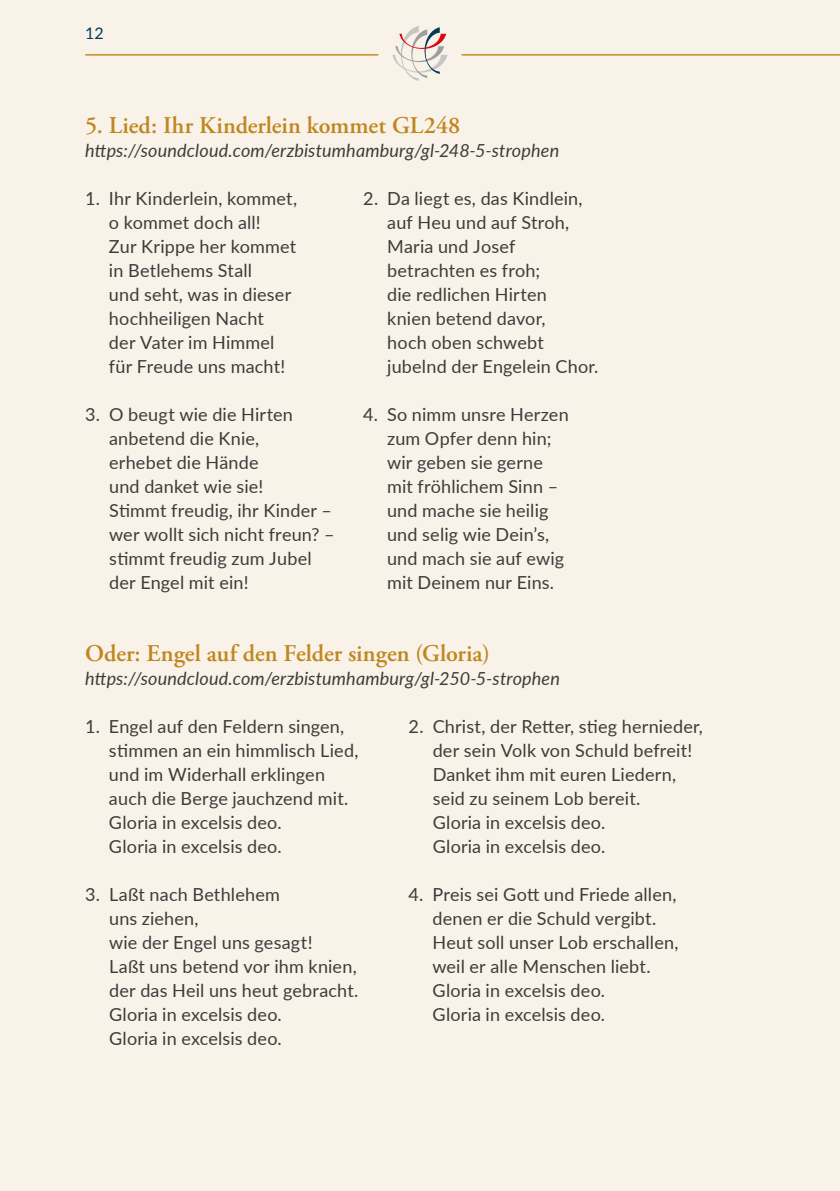
<style>
.page{position:relative;width:840px;height:1191px;background:#fff}
.page>*{position:absolute;margin:0;border:0;box-sizing:border-box;transform-origin:0 0}
.t1{font:600 24px "Adobe Garamond Pro";color:#bf871e}
.t2{font:18px/24px "Lato";letter-spacing:.01em;color:#3c3c3b}
.t3{font:italic 18px "Lato";letter-spacing:.01em;color:#3c3c3b}
.t4{font:16px "Lato";color:#003c5a}
</style>
<div class="page">
<div style="left:0;top:0;width:839px;height:1191px;background:#f9f2e9"></div>
<hr style="left:461px;top:54px;width:378px;height:2px;background:#bf871e">
<svg style="left:392px;top:26px;width:55px;height:55px"></svg>
<hr style="left:85px;top:54px;width:293px;height:2px;background:#bf871e">
<p class="t4" style="left:85px;top:22px;width:20px">12</p>
<h1 class="t1" style="left:85px;top:112px;width:376px">5. Lied: Ihr Kinderlein kommet GL248</h1>
<p class="t3" style="left:85px;top:138px;width:475px">https://soundcloud.com/erzbistumhamburg/gl-248-5-strophen</p>
<p class="t2" style="left:109px;top:186px;width:189px;text-indent:-24px">1. Ihr Kinderlein, kommet, o kommet doch all!<br>Zur Krippe her kommet in Betlehems Stall<br>und seht, was in dieser hochheiligen Nacht<br>der Vater im Himmel für Freude uns macht!</p>
<p class="t2" style="left:109px;top:402px;width:227px;text-indent:-24px">3. O beugt wie die Hirten anbetend die Knie,<br>erhebet die Hände<br>und danket wie sie!<br>Stimmt freudig, ihr Kinder – wer wollt sich nicht freun? – stimmt freudig zum Jubel der Engel mit ein!</p>
<p class="t2" style="left:387px;top:186px;width:212px;text-indent:-24px">2. Da liegt es, das Kindlein, auf Heu und auf Stroh,<br>Maria und Josef betrachten es froh;<br>die redlichen Hirten<br>knien betend davor,<br>hoch oben schwebt jubelnd der Engelein Chor.</p>
<p class="t2" style="left:387px;top:402px;width:183px;text-indent:-24px">4. So nimm unsre Herzen zum Opfer denn hin; wir geben sie gerne mit fröhlichem Sinn – und mache sie heilig und selig wie Dein’s, und mach sie auf ewig mit Deinem nur Eins.</p>
<h1 class="t1" style="left:85px;top:640px;width:406px">Oder: Engel auf den Felder singen (Gloria)</h1>
<p class="t3" style="left:85px;top:666px;width:476px">https://soundcloud.com/erzbistumhamburg/gl-250-5-strophen</p>
<p class="t2" style="left:109px;top:714px;width:251px;text-indent:-24px">1. Engel auf den Feldern singen, stimmen an ein himmlisch Lied, und im Widerhall erklingen auch die Berge jauchzend mit.<br>Gloria in excelsis deo.<br>Gloria in excelsis deo.</p>
<p class="t2" style="left:109px;top:882px;width:251px;text-indent:-24px">3. Laßt nach Bethlehem<br>uns ziehen,<br>wie der Engel uns gesagt!<br>Laßt uns betend vor ihm knien, der das Heil uns heut gebracht.<br>Gloria in excelsis deo.<br>Gloria in excelsis deo.</p>
<p class="t2" style="left:432px;top:714px;width:271px;text-indent:-24px">2. Christ, der Retter, stieg hernieder, der sein Volk von Schuld befreit!<br>Danket ihm mit euren Liedern, seid zu seinem Lob bereit.<br>Gloria in excelsis deo.<br>Gloria in excelsis deo.</p>
<p class="t2" style="left:432px;top:882px;width:247px;text-indent:-24px">4. Preis sei Gott und Friede allen, denen er die Schuld vergibt.<br>Heut soll unser Lob erschallen, weil er alle Menschen liebt.<br>Gloria in excelsis deo.<br>Gloria in excelsis deo.</p>
</div>
